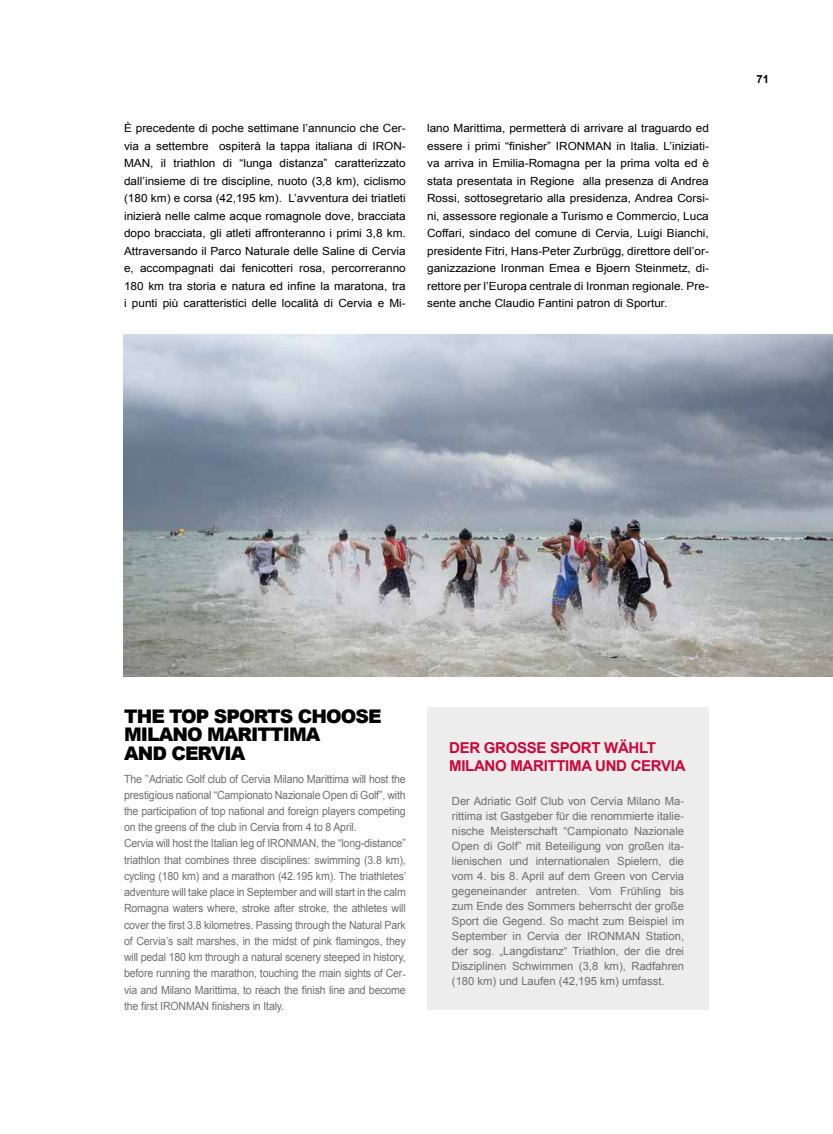
<style>
.page{position:relative;width:833px;height:1134px;background:#fff}
.page>*{position:absolute;margin:0;border:0;box-sizing:border-box;transform-origin:0 0}
.t1{font:900 18.75px/18.8px "Arial";letter-spacing:-.05em;color:#000}
.t2{font:700 15px/17.5px "Arial";letter-spacing:-.02em;color:#ce0538}
.t3{font:11.25px/17.5px "Arial";color:#000;text-align:justify;scale:1.05 1}
.t4{font:11.25px/16.2px "Arial";letter-spacing:-.015em;color:#706f6f;scale:.94 1}
.t5{font:11.25px/15px "Arial";letter-spacing:-.015em;color:#706f6f;text-align:justify}
.t6{font:700 11.25px "Arial";color:#000}
</style>
<div class="page">
<img style="left:123px;top:335px;width:710px;height:341px">
<div style="left:427px;top:707px;width:282px;height:303px;background:#ededed"></div>
<p class="t3" style="left:124px;top:120px;width:270px">È precedente di poche settimane l’annuncio che Cer&shy;via a settembre ospiterà la tappa italiana di IRON-MAN, il triathlon di “lunga distanza” caratterizzato dall’insieme di tre discipline, nuoto (3,8 km), ciclismo (180 km) e corsa (42,195 km). L’avventura dei triatleti inizierà nelle calme acque romagnole dove, bracciata dopo bracciata, gli atleti affronteranno i primi 3,8 km.<br>Attraversando il Parco Naturale delle Saline di Cervia e, accompagnati dai fenicotteri rosa, percorreranno 180 km tra storia e natura ed infine la maratona, tra i punti più caratteristici delle località di Cervia e Mi-</p>
<p class="t3" style="left:427px;top:120px;width:270px">lano Marittima, permetterà di arrivare al traguardo ed essere i primi “finisher” IRONMAN in Italia. L’iniziati&shy;va arriva in Emilia-Romagna per la prima volta ed è stata presentata in Regione alla presenza di Andrea Rossi, sottosegretario alla presidenza, Andrea Corsi&shy;ni, assessore regionale a Turismo e Commercio, Luca Coffari, sindaco del comune di Cervia, Luigi Bianchi, presidente Fitri, Hans-Peter Zurbrügg, direttore dell’or&shy;ganizzazione Ironman Emea e Bjoern Steinmetz, di&shy;rettore per l’Europa centrale di Ironman regionale. Pre&shy;sente anche Claudio Fantini patron di Sportur.</p>
<p class="t6" style="left:756px;top:71px;width:14px">71</p>
<h1 class="t1" style="left:124px;top:706px;width:259px">THE TOP SPORTS CHOOSE<br>MILANO MARITTIMA<br>AND CERVIA</h1>
<p class="t4" style="left:124px;top:770px;width:302px">The ’’Adriatic Golf club of Cervia Milano Marittima will host the prestigious national “Campionato Nazionale Open di Golf”, with the participation of top national and foreign players competing on the greens of the club in Cervia from 4 to 8 April.<br>Cervia will host the Italian leg of IRONMAN, the “long-distance” triathlon that combines three disciplines: swimming (3.8 km), cycling (180 km) and a marathon (42.195 km). The triathletes’ adventure will take place in September and will start in the calm Romagna waters where, stroke after stroke, the athletes will cover the first 3.8 kilometres. Passing through the Natural Park of Cervia’s salt marshes, in the midst of pink flamingos, they will pedal 180 km through a natural scenery steeped in history, before running the marathon, touching the main sights of Cer&shy;via and Milano Marittima, to reach the finish line and become the first IRONMAN finishers in Italy.</p>
<h2 class="t2" style="left:449px;top:740px;width:238px">DER GROSSE SPORT WÄHLT<br>MILANO MARITTIMA UND CERVIA</h2>
<p class="t5" style="left:452px;top:794px;width:234px">Der Adriatic Golf Club von Cervia Milano Ma&shy;rittima ist Gastgeber für die renommierte italie&shy;nische Meisterschaft “Campionato Nazionale Open di Golf” mit Beteiligung von großen ita&shy;lienischen und internationalen Spielern, die vom 4. bis 8. April auf dem Green von Cervia gegeneinander antreten. Vom Frühling bis zum Ende des Sommers beherrscht der große Sport die Gegend. So macht zum Beispiel im September in Cervia der IRONMAN Station, der sog. „Langdistanz“ Triathlon, der die drei Disziplinen Schwimmen (3,8 km), Radfahren (180 km) und Laufen (42,195 km) umfasst.</p>
</div>
